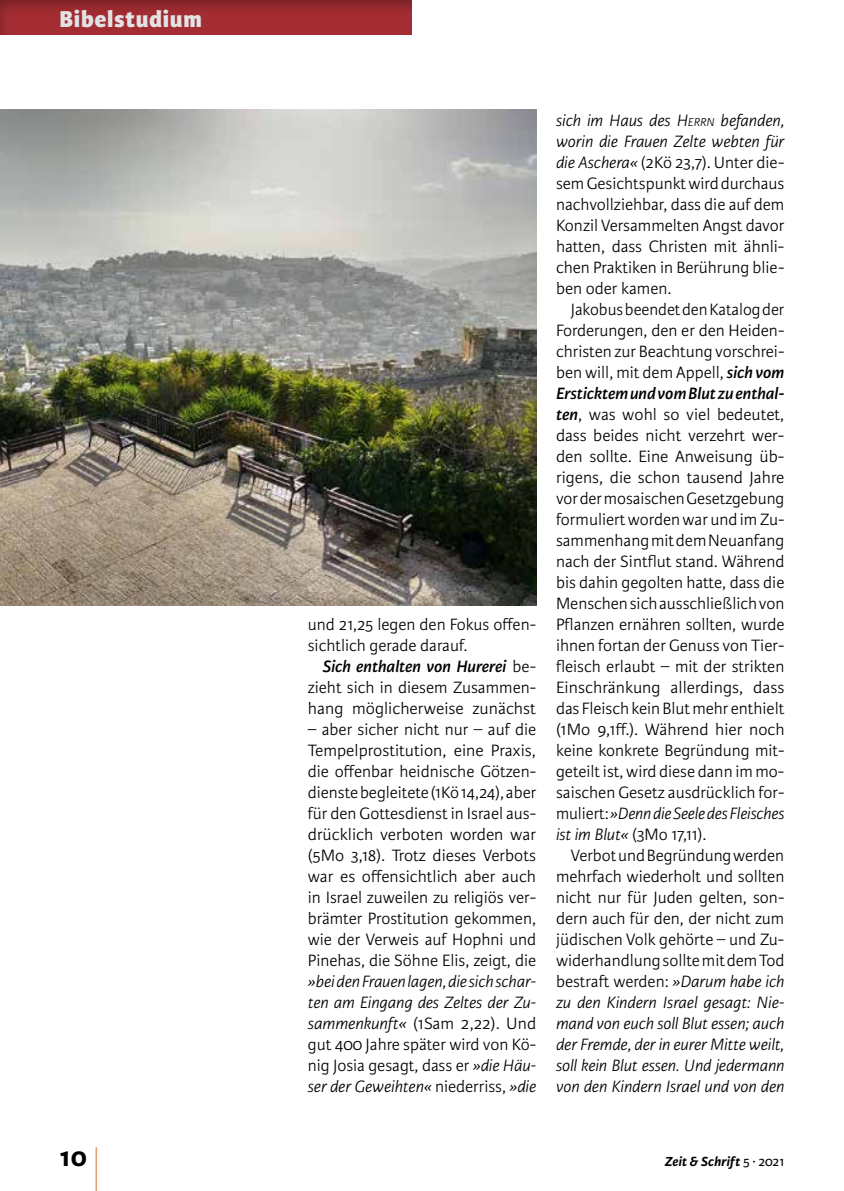
<style>
.page{position:relative;width:844px;height:1191px;background:#fff}
.page>*{position:absolute;margin:0;border:0;box-sizing:border-box;transform-origin:0 0}
.t1{font:300 59.5px "Karmina Sans Basic";color:#df7427;scale:.29 1}
.t2{font:700 28px "Karmina Sans Basic";color:#000}
.t3{font:800 24.5px "Karmina Sans Basic";letter-spacing:.025em;color:#e2e3e4}
.t4{font:300 17.5px/21px "Karmina Sans Basic";color:#000;text-align:justify}
.t5{font:italic 300 17.5px/21px "Karmina Sans Basic";color:#000;text-align:justify}
.t6{font:italic 700 14px "Karmina Sans Basic";letter-spacing:.015em;color:#000}
.s1{font-weight:600;font-style:italic}
.s2{font-style:normal}
.s3{font-style:italic}
.s4{font-style:italic;font-size:12.25px}
.s5{font-weight:400;font-style:normal}
</style>
<div class="page">
<div style="left:0;top:0;width:413px;height:35px;background:#000;opacity:.3"></div>
<img style="left:0;top:109px;width:536px;height:496px">
<h3 class="t3" style="left:60px;top:4px;width:144px">Bibelstudium</h3>
<p class="t4" style="left:308px;top:614px;width:230px">und 21,25 legen den Fokus offen&shy;sichtlich gerade darauf.</p>
<p class="t4" style="left:308px;top:656px;width:230px;text-indent:15px"><span class="s1">Sich enthalten von Hurerei</span> be&shy;zieht sich in diesem Zusammen&shy;hang möglicherweise zunächst</p>
<p class="t4" style="left:308px;top:719px;width:230px">– aber sicher nicht nur – auf die Tempelprostitution, eine Praxis, die offenbar heidnische Götzen&shy;dienste begleitete (1Kö 14,24), aber für den Gottesdienst in Israel aus&shy;drücklich verboten worden war (5Mo 3,18). Trotz dieses Verbots war es offensichtlich aber auch in Israel zuweilen zu religiös ver&shy;brämter Prostitution gekommen, wie der Verweis auf Hophni und Pinehas, die Söhne Elis, zeigt, die</p>
<p class="t5" style="left:308px;top:971px;width:230px">»bei den Frauen lagen, die sich schar&shy;ten am Eingang des Zeltes der Zu&shy;sammenkunft« <span class="s2">(1Sam 2,22). Und gut 400 Jahre später wird von Kö&shy;nig Josia gesagt, dass er</span> »die Häu&shy;ser der Geweihten« <span class="s2">niederriss,</span> »die</p>
<p class="t4" style="left:556px;top:110px;width:230px"><span class="s3">sich im Haus des</span> <span class="s3">H</span><span class="s4">ERRN</span> <span class="s3">befanden, worin die Frauen Zelte webten für die Aschera«</span> (2Kö 23,7). Unter die&shy;sem Gesichtspunkt wird durchaus nachvollziehbar, dass die auf dem Konzil Versammelten Angst davor hatten, dass Christen mit ähnli&shy;chen Praktiken in Berührung blie&shy;ben oder kamen.</p>
<p class="t4" style="left:556px;top:299px;width:230px;text-indent:15px">Jakobus beendet den Katalog der Forderungen, den er den Heiden&shy;christen zur Beachtung vorschrei&shy;ben will, mit dem Appell, <span class="s1">sich vom Ersticktem und vom Blut zu enthal&shy;ten</span>, was wohl so viel bedeutet, dass beides nicht verzehrt wer&shy;den sollte. Eine Anweisung üb&shy;rigens, die schon tausend Jahre vor der mosaischen Gesetzgebung formuliert worden war und im Zu&shy;sammenhang mit dem Neuanfang nach der Sintflut stand. Während bis dahin gegolten hatte, dass die Menschen sich ausschließlich von Pflanzen ernähren sollten, wurde ihnen fortan der Genuss von Tier&shy;fleisch erlaubt – mit der strikten Einschränkung allerdings, dass das Fleisch kein Blut mehr enthielt (1Mo 9,1ff.). Während hier noch keine konkrete Begründung mit&shy;geteilt ist, wird diese dann im mo&shy;saischen Gesetz ausdrücklich for&shy;muliert: <span class="s3">»Denn die Seele des Fleisches ist im Blut«</span> (3Mo 17,11).</p>
<p class="t4" style="left:556px;top:845px;width:230px;text-indent:15px">Verbot und Begründung werden mehrfach wiederholt und sollten nicht nur für Juden gelten, son&shy;dern auch für den, der nicht zum jüdischen Volk gehörte – und Zu&shy;widerhandlung sollte mit dem Tod bestraft werden: <span class="s3">»Darum habe ich zu den Kindern Israel gesagt: Nie&shy;mand von euch soll Blut essen; auch der Fremde, der in eurer Mitte weilt, soll kein Blut essen. Und jedermann von den Kindern Israel und von den</span></p>
<h2 class="t2" style="left:60px;top:1141px;width:29px">10</h2>
<h1 class="t1" style="left:94px;top:1140px;width:17px">|</h1>
<p class="t6" style="left:664px;top:1153px;width:121px">Zeit &amp; Schrift <span class="s5">5 ∙ 2021</span></p>
</div>
